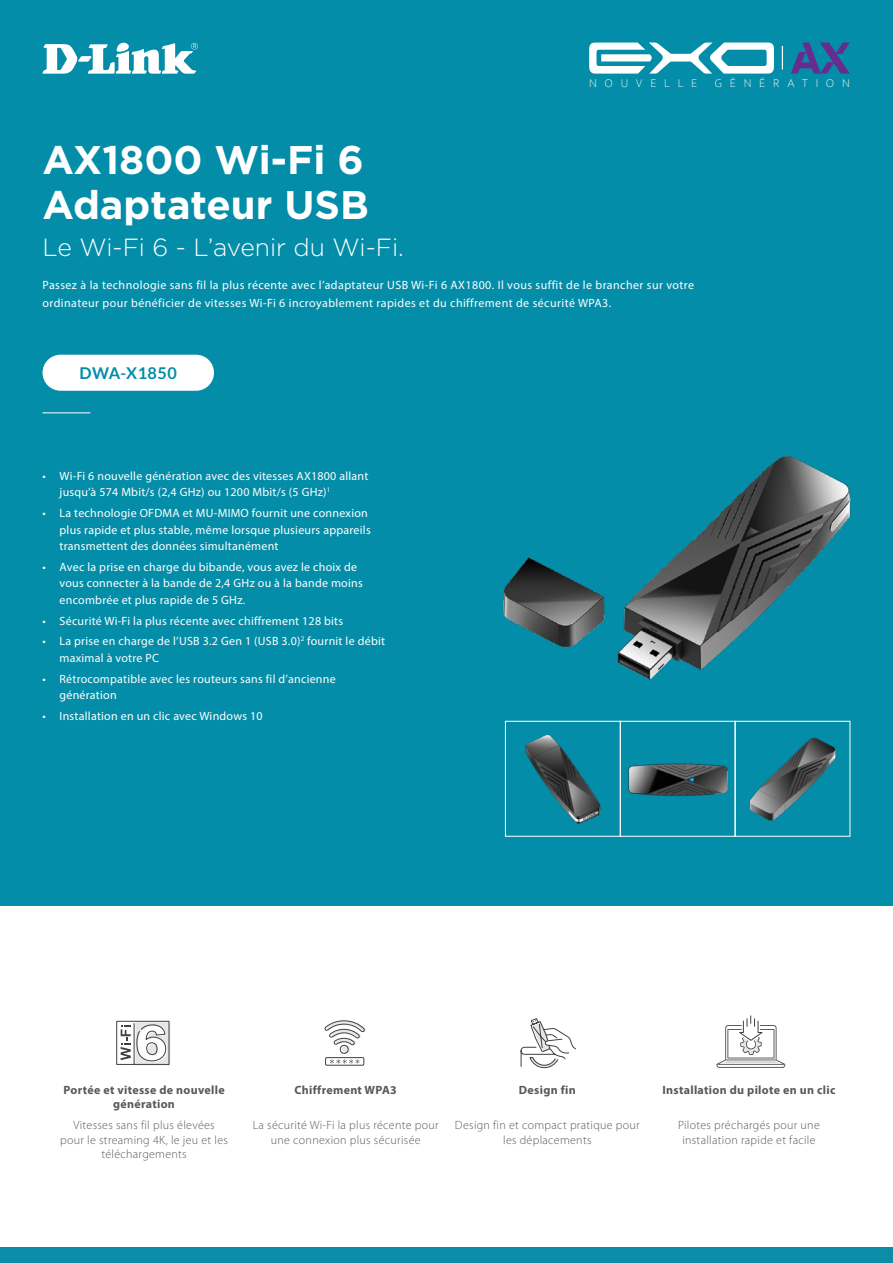
<style>
.page{position:relative;width:893px;height:1263px;background:#fff}
.page>*{position:absolute;margin:0;border:0;box-sizing:border-box;transform-origin:0 0}
.t1{font:700 39.9px "Gotham";color:#fff}
.t2{font:300 24.75px "Gotham";color:#fff}
.t3{font:700 16.35px "Lato";letter-spacing:.03em;color:#008da9}
.t4{font:12px/16.5px "Myriad Pro";letter-spacing:.02em;color:#fff}
.t5{font:300 12px/14.4px "Myriad Pro";letter-spacing:.025em;color:#58595b;text-align:center}
.t6{font:700 12px/14.4px "Myriad Pro";letter-spacing:.025em;color:#58595b;text-align:center}
.t7{font:300 11.7px "Corbel";letter-spacing:.655em;color:#fff}
</style>
<div class="page">
<div style="left:0;top:0;width:893px;height:906px;background:#048da8"></div>
<svg style="left:42px;top:42px;width:156px;height:32px"></svg>
<hr style="left:43px;top:412px;width:47px;height:1px;background:#fff">
<div style="left:43px;top:355px;width:171px;height:36px;background:#fff;border-radius:18px"></div>
<div style="left:0;top:1248px;width:893px;height:15px;background:#0c8ca7"></div>
<svg style="left:589px;top:43px;width:185px;height:31px"></svg>
<svg style="left:791px;top:43px;width:59px;height:31px"></svg>
<svg style="left:782px;top:46px;width:1px;height:24px"></svg>
<img style="left:502px;top:456px;width:349px;height:224px">
<img style="left:525px;top:734px;width:76px;height:90px">
<div style="left:505px;top:721px;width:116px;height:116px;border:1px solid #fff"></div>
<img style="left:628px;top:763px;width:100px;height:33px">
<div style="left:620px;top:721px;width:116px;height:116px;border:1px solid #fff"></div>
<img style="left:749px;top:737px;width:87px;height:84px">
<div style="left:734px;top:721px;width:116px;height:116px;border:1px solid #fff"></div>
<svg style="left:116px;top:1020px;width:54px;height:45px"></svg>
<svg style="left:324px;top:1020px;width:42px;height:46px"></svg>
<svg style="left:520px;top:1018px;width:56px;height:50px"></svg>
<svg style="left:716px;top:1015px;width:69px;height:53px"></svg>
<p class="t1" style="left:43px;top:134px;width:323px">AX1800 Wi-Fi 6</p>
<p class="t1" style="left:43px;top:178px;width:328px">Adaptateur USB</p>
<p class="t7" style="left:589px;top:76px;width:110px">NOUVELLE</p>
<p class="t7" style="left:714px;top:76px;width:137px">GÉNÉRATION</p>
<p class="t2" style="left:43px;top:232px;width:363px">Le Wi-Fi 6 - L’avenir du Wi-Fi.</p>
<p class="t4" style="left:43px;top:276px;width:653px;line-height:18px">Passez à la technologie sans fil la plus récente avec l’adaptateur USB Wi-Fi 6 AX1800. Il vous suffit de le brancher sur votre ordinateur pour bénéficier de vitesses Wi-Fi 6 incroyablement rapides et du chiffrement de sécurité WPA3.</p>
<p class="t3" style="left:80px;top:363px;width:99px">DWA-X1850</p>
<p class="t4" style="left:60px;top:467px;width:310px;text-indent:-17px">• Wi-Fi 6 nouvelle génération avec des vitesses AX1800 allant jusqu’à 574 Mbit/s (2,4 GHz) ou 1200 Mbit/s (5 GHz)<sup>1</sup></p>
<p class="t4" style="left:60px;top:504px;width:313px;text-indent:-17px">• La technologie OFDMA et MU-MIMO fournit une connexion plus rapide et plus stable, même lorsque plusieurs appareils transmettent des données simultanément</p>
<p class="t4" style="left:60px;top:558px;width:305px;text-indent:-17px">• Avec la prise en charge du bibande, vous avez le choix de vous connecter à la bande de 2,4 GHz ou à la bande moins encombrée et plus rapide de 5 GHz.</p>
<p class="t4" style="left:43px;top:612px;width:302px">• Sécurité Wi-Fi la plus récente avec chiffrement 128 bits</p>
<p class="t4" style="left:60px;top:633px;width:327px;text-indent:-17px">• La prise en charge de l’USB 3.2 Gen 1 (USB 3.0)<sup>2</sup> fournit le débit maximal à votre PC</p>
<p class="t4" style="left:60px;top:670px;width:278px;text-indent:-17px">• Rétrocompatible avec les routeurs sans fil d’ancienne génération</p>
<p class="t4" style="left:43px;top:707px;width:222px">• Installation en un clic avec Windows 10</p>
<p class="t6" style="left:63px;top:1082px;width:163px">Portée et vitesse de nouvelle génération</p>
<p class="t6" style="left:295px;top:1082px;width:104px">Chiffrement WPA3</p>
<p class="t6" style="left:519px;top:1082px;width:58px">Design fin</p>
<p class="t6" style="left:662px;top:1082px;width:174px">Installation du pilote en un clic</p>
<p class="t5" style="left:60px;top:1118px;width:169px">Vitesses sans fil plus élevées pour le streaming 4K, le jeu et les téléchargements</p>
<p class="t5" style="left:253px;top:1118px;width:187px">La sécurité Wi-Fi la plus récente pour une connexion plus sécurisée</p>
<p class="t5" style="left:455px;top:1118px;width:186px">Design fin et compact pratique pour les déplacements</p>
<p class="t5" style="left:678px;top:1118px;width:143px">Pilotes préchargés pour une installation rapide et facile</p>
</div>
